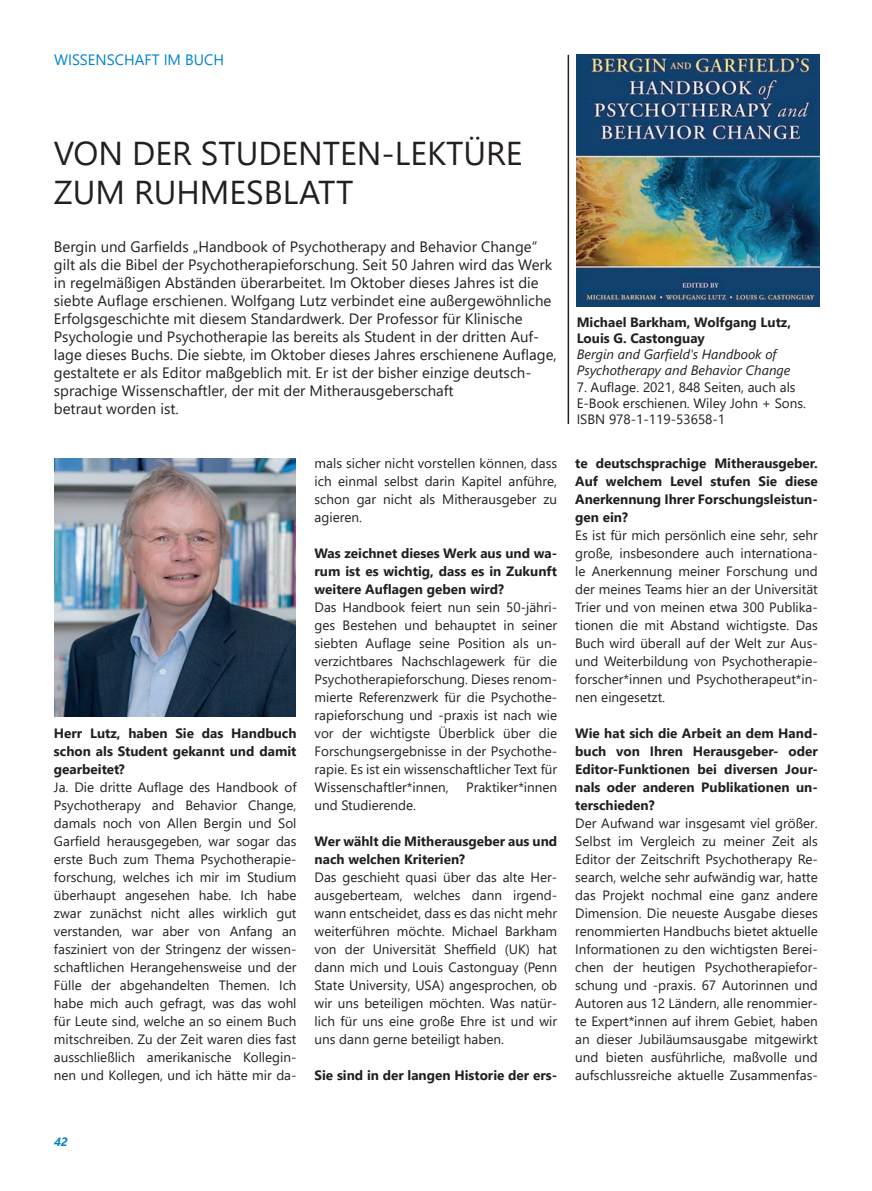
<style>
.page{position:relative;width:872px;height:1191px;background:#fff}
.page>*{position:absolute;margin:0;border:0;box-sizing:border-box;transform-origin:0 0}
.t1{font:33px/39.6px "Segoe UI";color:#231f20}
.t2{font:15px/18px "Segoe UI";color:#231f20}
.t3{font:15px "Segoe UI";color:#0084ca}
.t4{font:13.5px/18px "Segoe UI";color:#231f20;text-align:justify}
.t5{font:700 13.5px/18px "Segoe UI";color:#231f20;text-align:justify}
.t6{font:italic 13.5px/16.2px "Segoe UI";color:#231f20}
.t7{font:italic 700 12px "Segoe UI";color:#0084ca}
</style>
<div class="page">
<img style="left:576px;top:54px;width:243px;height:252px">
<hr style="left:567px;top:55px;width:2px;height:369px;background:#231f20">
<img style="left:54px;top:459px;width:241px;height:257px">
<p class="t3" style="left:54px;top:45px;width:172px">WISSENSCHAFT IM BUCH</p>
<h1 class="t1" style="left:54px;top:130px;width:470px">VON DER STUDENTEN-LEKTÜRE<br>ZUM RUHMESBLATT</h1>
<p class="t2" style="left:54px;top:236px;width:504px">Bergin und Garfields „Handbook of Psychotherapy and Behavior Change“ gilt als die Bibel der Psychotherapieforschung. Seit 50 Jahren wird das Werk in regelmäßigen Abständen überarbeitet. Im Oktober dieses Jahres ist die siebte Auflage erschienen. Wolfgang Lutz verbindet eine außergewöhnliche Erfolgsgeschichte mit diesem Standardwerk. Der Professor für Klinische Psychologie und Psychotherapie las bereits als Student in der dritten Auf&shy;lage dieses Buchs. Die siebte, im Oktober dieses Jahres erschienene Auflage, gestaltete er als Editor maßgeblich mit. Er ist der bisher einzige deutsch&shy;sprachige Wissenschaftler, der mit der Mitherausgeberschaft<br>betraut worden ist.</p>
<p class="t5" style="left:54px;top:723px;width:244px">Herr Lutz, haben Sie das Handbuch schon als Student gekannt und damit gearbeitet?</p>
<p class="t4" style="left:54px;top:777px;width:244px">Ja. Die dritte Auflage des Handbook of Psychotherapy and Behavior Change, damals noch von Allen Bergin und Sol Garfield herausgegeben, war sogar das erste Buch zum Thema Psychotherapie&shy;forschung, welches ich mir im Studium überhaupt angesehen habe. Ich habe zwar zunächst nicht alles wirklich gut verstanden, war aber von Anfang an fasziniert von der Stringenz der wissen&shy;schaftlichen Herangehensweise und der Fülle der abgehandelten Themen. Ich habe mich auch gefragt, was das wohl für Leute sind, welche an so einem Buch mitschreiben. Zu der Zeit waren dies fast ausschließlich amerikanische Kollegin&shy;nen und Kollegen, und ich hätte mir da-</p>
<p class="t4" style="left:314px;top:453px;width:244px">mals sicher nicht vorstellen können, dass ich einmal selbst darin Kapitel anführe, schon gar nicht als Mitherausgeber zu agieren.</p>
<p class="t5" style="left:314px;top:543px;width:244px">Was zeichnet dieses Werk aus und wa&shy;rum ist es wichtig, dass es in Zukunft weitere Auflagen geben wird?</p>
<p class="t4" style="left:314px;top:597px;width:244px">Das Handbook feiert nun sein 50-jähri&shy;ges Bestehen und behauptet in seiner siebten Auflage seine Position als un&shy;verzichtbares Nachschlagewerk für die Psychotherapieforschung. Dieses renom&shy;mierte Referenzwerk für die Psychothe&shy;rapieforschung und -praxis ist nach wie vor der wichtigste Überblick über die Forschungsergebnisse in der Psychothe&shy;rapie. Es ist ein wissenschaftlicher Text für Wissenschaftler*innen,</p>
<p class="t4" style="left:466px;top:777px;width:93px">Praktiker*innen</p>
<p class="t4" style="left:314px;top:795px;width:103px">und Studierende.</p>
<p class="t5" style="left:314px;top:831px;width:244px">Wer wählt die Mitherausgeber aus und nach welchen Kriterien?</p>
<p class="t4" style="left:314px;top:867px;width:244px">Das geschieht quasi über das alte Her&shy;ausgeberteam, welches dann irgend&shy;wann entscheidet, dass es das nicht mehr weiterführen möchte. Michael Barkham von der Universität Sheffield (UK) hat dann mich und Louis Castonguay (Penn State University, USA) angesprochen, ob wir uns beteiligen möchten. Was natür&shy;lich für uns eine große Ehre ist und wir uns dann gerne beteiligt haben.</p>
<p class="t5" style="left:314px;top:1065px;width:244px">Sie sind in der langen Historie der ers-</p>
<p class="t5" style="left:576px;top:313px;width:216px;line-height:16.2px">Michael Barkham, Wolfgang Lutz,<br>Louis G. Castonguay</p>
<p class="t6" style="left:576px;top:344px;width:215px">Bergin and Garfield's Handbook of<br>Psychotherapy and Behavior Change</p>
<p class="t4" style="left:576px;top:377px;width:231px;line-height:16.2px;text-align:left">7. Auflage. 2021, 848 Seiten, auch als<br>E-Book erschienen. Wiley John + Sons.<br>ISBN 978-1-119-53658-1</p>
<p class="t5" style="left:575px;top:453px;width:244px">te deutschsprachige Mitherausgeber.<br>Auf welchem Level stufen Sie diese Anerkennung Ihrer Forschungsleistun&shy;gen ein?</p>
<p class="t4" style="left:575px;top:525px;width:244px">Es ist für mich persönlich eine sehr, sehr große, insbesondere auch internationa&shy;le Anerkennung meiner Forschung und der meines Teams hier an der Universität Trier und von meinen etwa 300 Publika&shy;tionen die mit Abstand wichtigste. Das Buch wird überall auf der Welt zur Aus&shy;und Weiterbildung von Psychotherapie&shy;forscher*innen und Psychotherapeut*in&shy;nen eingesetzt.</p>
<p class="t5" style="left:575px;top:723px;width:244px">Wie hat sich die Arbeit an dem Hand&shy;buch von Ihren Herausgeber- oder Editor-Funktionen bei diversen Jour&shy;nals oder anderen Publikationen un&shy;terschieden?</p>
<p class="t4" style="left:575px;top:813px;width:244px">Der Aufwand war insgesamt viel größer.<br>Selbst im Vergleich zu meiner Zeit als Editor der Zeitschrift Psychotherapy Re&shy;search, welche sehr aufwändig war, hatte das Projekt nochmal eine ganz andere Dimension. Die neueste Ausgabe dieses renommierten Handbuchs bietet aktuelle Informationen zu den wichtigsten Berei&shy;chen der heutigen Psychotherapiefor&shy;schung und -praxis. 67 Autorinnen und Autoren aus 12 Ländern, alle renommier&shy;te Expert*innen auf ihrem Gebiet, haben an dieser Jubiläumsausgabe mitgewirkt und bieten ausführliche, maßvolle und aufschlussreiche aktuelle Zusammenfas-</p>
<p class="t7" style="left:54px;top:1130px;width:15px">42</p>
</div>
